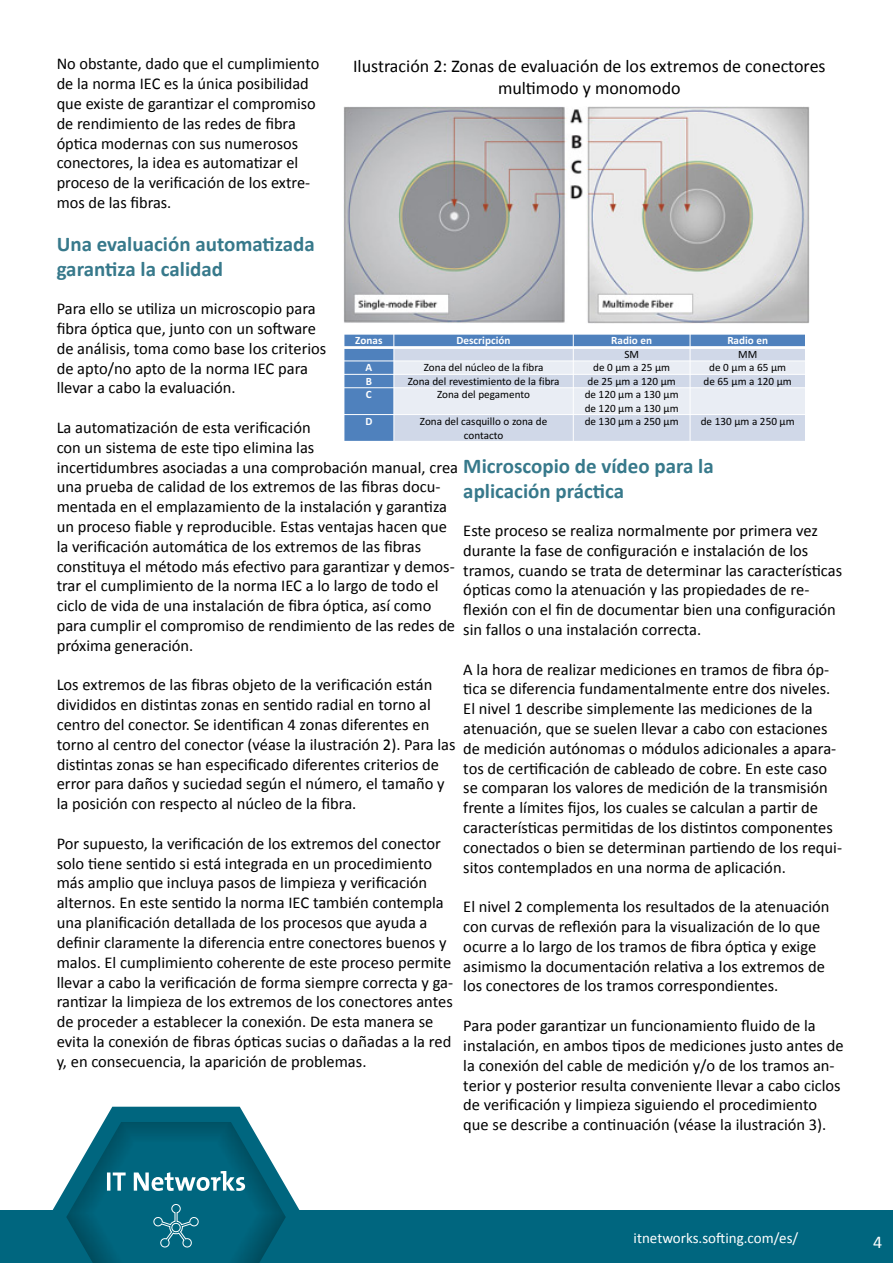
<style>
.page{position:relative;width:893px;height:1263px;background:#fff}
.page>*{position:absolute;margin:0;border:0;box-sizing:border-box;transform-origin:0 0}
.t1{font:700 21px/25.2px "Calibri";color:#37798b}
.t2{font:18px/21.6px "Calibri";color:#000;text-align:center}
.t3{font:18px "Calibri";color:#fff}
.t4{font:16.5px/19.8px "Calibri";color:#000}
.t5{font:15px "Calibri";color:#fff}
.t6{font:11.1px/14px "Calibri";color:#000}
.t7{font:700 11.1px "Calibri";color:#fff}
</style>
<div class="page">
<div style="left:0;top:1210px;width:893px;height:53px;background:#00667f"></div>
<svg style="left:52px;top:1107px;width:248px;height:156px"></svg>
<img style="left:344px;top:106px;width:465px;height:218px">
<div style="left:344px;top:334px;width:50px;height:14px;background:#4f81bd"></div>
<div style="left:394px;top:334px;width:179px;height:14px;background:#4f81bd"></div>
<div style="left:573px;top:334px;width:117px;height:14px;background:#4f81bd"></div>
<div style="left:690px;top:334px;width:115px;height:14px;background:#4f81bd"></div>
<div style="left:344px;top:347px;width:50px;height:14px;background:#4f81bd"></div>
<div style="left:394px;top:347px;width:179px;height:14px;background:#d0d8e8"></div>
<div style="left:573px;top:347px;width:117px;height:14px;background:#d0d8e8"></div>
<div style="left:690px;top:347px;width:115px;height:14px;background:#d0d8e8"></div>
<div style="left:344px;top:361px;width:50px;height:13px;background:#4f81bd"></div>
<div style="left:394px;top:361px;width:179px;height:13px;background:#e9edf4"></div>
<div style="left:573px;top:361px;width:117px;height:13px;background:#e9edf4"></div>
<div style="left:690px;top:361px;width:115px;height:13px;background:#e9edf4"></div>
<div style="left:344px;top:374px;width:50px;height:14px;background:#4f81bd"></div>
<div style="left:394px;top:374px;width:179px;height:14px;background:#d0d8e8"></div>
<div style="left:573px;top:374px;width:117px;height:14px;background:#d0d8e8"></div>
<div style="left:690px;top:374px;width:115px;height:14px;background:#d0d8e8"></div>
<div style="left:344px;top:388px;width:50px;height:27px;background:#4f81bd"></div>
<div style="left:394px;top:388px;width:179px;height:27px;background:#e9edf4"></div>
<div style="left:573px;top:388px;width:117px;height:27px;background:#e9edf4"></div>
<div style="left:690px;top:388px;width:115px;height:27px;background:#e9edf4"></div>
<div style="left:344px;top:415px;width:50px;height:26px;background:#4f81bd"></div>
<div style="left:394px;top:415px;width:179px;height:26px;background:#d0d8e8"></div>
<div style="left:573px;top:415px;width:117px;height:26px;background:#d0d8e8"></div>
<div style="left:690px;top:415px;width:115px;height:26px;background:#d0d8e8"></div>
<hr style="left:393px;top:334px;width:1px;height:108px;background:#fff">
<hr style="left:573px;top:334px;width:1px;height:108px;background:#fff">
<hr style="left:690px;top:334px;width:1px;height:108px;background:#fff">
<hr style="left:343px;top:346px;width:463px;height:3px;background:#fff">
<hr style="left:343px;top:360px;width:463px;height:1px;background:#fff">
<hr style="left:343px;top:374px;width:463px;height:1px;background:#fff">
<hr style="left:343px;top:387px;width:463px;height:1px;background:#fff">
<hr style="left:343px;top:414px;width:463px;height:1px;background:#fff">
<hr style="left:343px;top:334px;width:463px;height:1px;background:#fff">
<p class="t4" style="left:57px;top:53px;width:264px">No obstante, dado que el cumplimiento de la norma IEC es la única posibilidad que existe de garantizar el compromiso de rendimiento de las redes de fibra óptica modernas con sus numerosos conectores, la idea es automatizar el proceso de la verificación de los extre&shy;mos de las fibras.</p>
<p class="t1" style="left:57px;top:231px;width:260px">Una evaluación automatizada garantiza la calidad</p>
<p class="t4" style="left:57px;top:298px;width:271px">Para ello se utiliza un microscopio para fibra óptica que, junto con un software de análisis, toma como base los criterios de apto/no apto de la norma IEC para llevar a cabo la evaluación.</p>
<p class="t4" style="left:57px;top:417px;width:403px">La automatización de esta verificación<br>con un sistema de este tipo elimina las<br>incertidumbres asociadas a una comprobación manual, crea una prueba de calidad de los extremos de las fibras docu&shy;mentada en el emplazamiento de la instalación y garantiza un proceso fiable y reproducible. Estas ventajas hacen que la verificación automática de los extremos de las fibras constituya el método más efectivo para garantizar y demos&shy;trar el cumplimiento de la norma IEC a lo largo de todo el ciclo de vida de una instalación de fibra óptica, así como para cumplir el compromiso de rendimiento de las redes de próxima generación.</p>
<p class="t4" style="left:57px;top:674px;width:400px">Los extremos de las fibras objeto de la verificación están divididos en distintas zonas en sentido radial en torno al centro del conector. Se identifican 4 zonas diferentes en torno al centro del conector (véase la ilustración 2). Para las distintas zonas se han especificado diferentes criterios de error para daños y suciedad según el número, el tamaño y la posición con respecto al núcleo de la fibra.</p>
<p class="t4" style="left:57px;top:833px;width:398px">Por supuesto, la verificación de los extremos del conector solo tiene sentido si está integrada en un procedimiento más amplio que incluya pasos de limpieza y verificación alternos. En este sentido la norma IEC también contempla una planificación detallada de los procesos que ayuda a definir claramente la diferencia entre conectores buenos y malos. El cumplimiento coherente de este proceso permite llevar a cabo la verificación de forma siempre correcta y ga&shy;rantizar la limpieza de los extremos de los conectores antes de proceder a establecer la conexión. De esta manera se evita la conexión de fibras ópticas sucias o dañadas a la red y, en consecuencia, la aparición de problemas.</p>
<p class="t2" style="left:353px;top:55px;width:474px">Ilustración 2: Zonas de evaluación de los extremos de conectores multimodo y monomodo</p>
<p class="t7" style="left:355px;top:333px;width:29px">Zonas</p>
<p class="t7" style="left:456px;top:333px;width:56px">Descripción</p>
<p class="t7" style="left:611px;top:333px;width:42px">Radio en</p>
<p class="t7" style="left:727px;top:333px;width:42px">Radio en</p>
<p class="t6" style="left:624px;top:347px;width:16px">SM</p>
<p class="t6" style="left:738px;top:347px;width:21px">MM</p>
<p class="t7" style="left:365px;top:360px;width:8px">A</p>
<p class="t6" style="left:424px;top:360px;width:121px">Zona del núcleo de la fibra</p>
<p class="t6" style="left:593px;top:360px;width:78px">de 0 μm a 25 μm</p>
<p class="t6" style="left:709px;top:360px;width:78px">de 0 μm a 65 μm</p>
<p class="t7" style="left:366px;top:373px;width:8px">B</p>
<p class="t6" style="left:408px;top:374px;width:153px">Zona del revestimiento de la fibra</p>
<p class="t6" style="left:587px;top:374px;width:90px">de 25 μm a 120 μm</p>
<p class="t6" style="left:704px;top:374px;width:90px">de 65 μm a 120 μm</p>
<p class="t7" style="left:366px;top:386px;width:7px">C</p>
<p class="t6" style="left:437px;top:387px;width:94px">Zona del pegamento</p>
<p class="t6" style="left:585px;top:387px;width:95px">de 120 μm a 130 μm de 120 μm a 130 μm</p>
<p class="t7" style="left:365px;top:413px;width:9px">D</p>
<p class="t6" style="left:420px;top:414px;width:129px;text-align:center">Zona del casquillo o zona de contacto</p>
<p class="t6" style="left:585px;top:414px;width:95px">de 130 μm a 250 μm</p>
<p class="t6" style="left:701px;top:414px;width:95px">de 130 μm a 250 μm</p>
<p class="t1" style="left:463px;top:452px;width:252px">Microscopio de vídeo para la aplicación práctica</p>
<p class="t4" style="left:463px;top:520px;width:380px">Este proceso se realiza normalmente por primera vez durante la fase de configuración e instalación de los tramos, cuando se trata de determinar las características ópticas como la atenuación y las propiedades de re&shy;flexión con el fin de documentar bien una configuración sin fallos o una instalación correcta.</p>
<p class="t4" style="left:463px;top:658px;width:380px">A la hora de realizar mediciones en tramos de fibra óp&shy;tica se diferencia fundamentalmente entre dos niveles.<br>El nivel 1 describe simplemente las mediciones de la atenuación, que se suelen llevar a cabo con estaciones de medición autónomas o módulos adicionales a apara&shy;tos de certificación de cableado de cobre. En este caso se comparan los valores de medición de la transmisión frente a límites fijos, los cuales se calculan a partir de características permitidas de los distintos componentes conectados o bien se determinan partiendo de los requi&shy;sitos contemplados en una norma de aplicación.</p>
<p class="t4" style="left:463px;top:896px;width:368px">El nivel 2 complementa los resultados de la atenuación con curvas de reflexión para la visualización de lo que ocurre a lo largo de los tramos de fibra óptica y exige asimismo la documentación relativa a los extremos de los conectores de los tramos correspondientes.</p>
<p class="t4" style="left:463px;top:1015px;width:382px">Para poder garantizar un funcionamiento fluido de la instalación, en ambos tipos de mediciones justo antes de la conexión del cable de medición y/o de los tramos an&shy;terior y posterior resulta conveniente llevar a cabo ciclos de verificación y limpieza siguiendo el procedimiento que se describe a continuación (véase la ilustración 3).</p>
<p class="t5" style="left:634px;top:1228px;width:166px">itnetworks.softing.com/es/</p>
<p class="t3" style="left:873px;top:1231px;width:11px">4</p>
</div>
